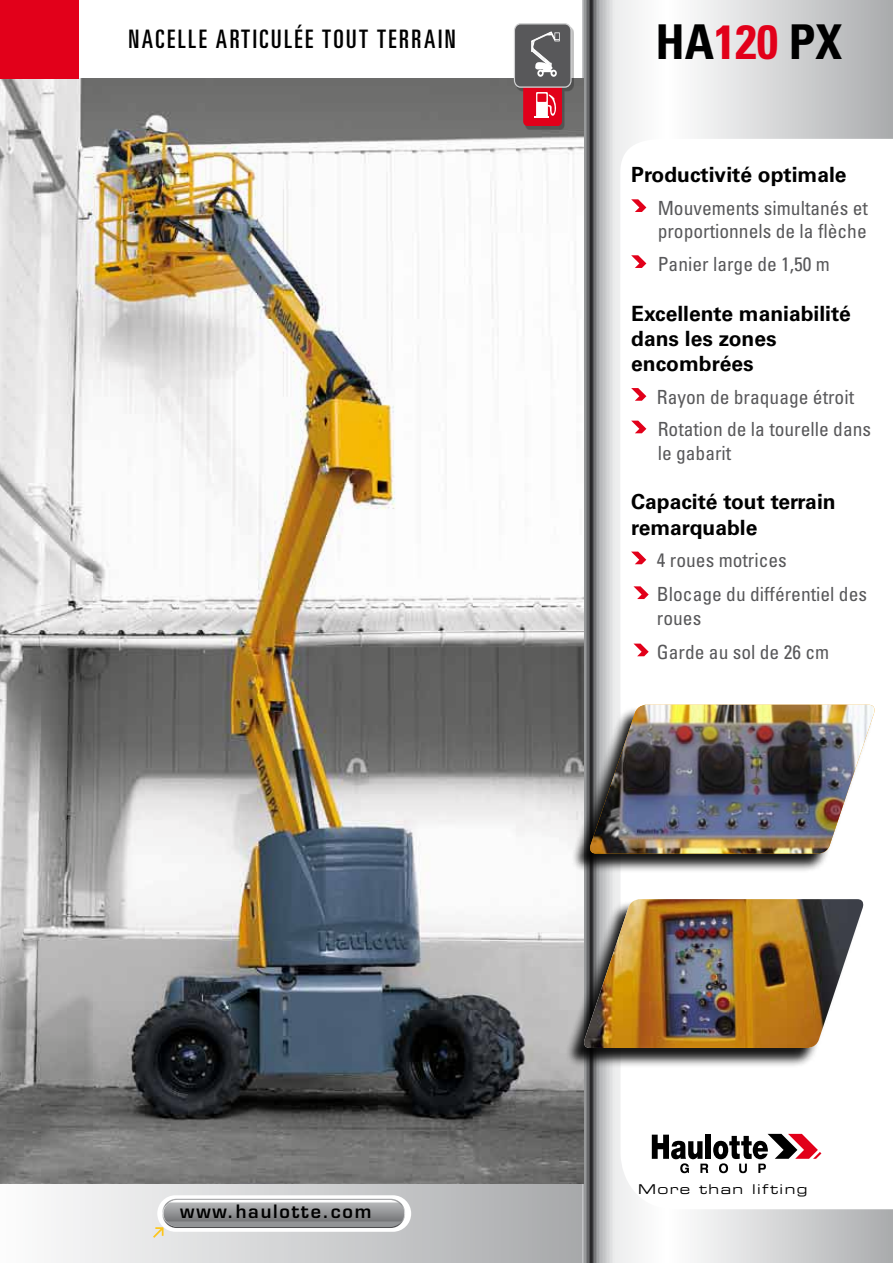
<style>
.page{position:relative;width:893px;height:1263px;background:#fff}
.page>*{position:absolute;margin:0;border:0;box-sizing:border-box;transform-origin:0 0}
.t1{font:700 condensed 48px "Univers";color:#000}
.t2{font:ultra-condensed 25.5px "Univers";letter-spacing:.1em;color:#000}
.t3{font:700 21px/25.2px "Univers";color:#000}
.t4{font:condensed 19.5px/23.4px "Univers";color:#58585a}
.t5{font:600 18px "Eurostile";letter-spacing:.1em;color:#000}
.t6{font:13.5px "Eurostile Extended Two";letter-spacing:.1em;color:#000}
.s1{color:#e2001a}
</style>
<div class="page">
<svg style="left:0;top:1183px;width:582px;height:80px"></svg>
<div style="left:157px;top:1195px;width:254px;height:37px;background:linear-gradient(to right,#fefefe,#fff);border-radius:18px"></div>
<div style="left:162px;top:1199px;width:243px;height:29px;background:#aaabad;border-radius:15px"></div>
<svg style="left:153px;top:1200px;width:251px;height:38px"></svg>
<svg style="left:582px;top:0;width:311px;height:1263px"></svg>
<img style="left:0;top:79px;width:584px;height:1104px">
<div style="left:565px;top:901px;width:297px;height:166px;background:#000;opacity:.91"></div>
<img style="left:582px;top:899px;width:284px;height:149px">
<div style="left:571px;top:706px;width:302px;height:167px;background:#000;opacity:.91"></div>
<img style="left:588px;top:705px;width:289px;height:148px">
<div style="left:516px;top:27px;width:58px;height:103px;background:#000;opacity:.25"></div>
<div style="left:523px;top:83px;width:39px;height:43px;background:#e2001a;border-radius:4px"></div>
<div style="left:514px;top:24px;width:57px;height:63px;background:#58585a;border-radius:6px"></div>
<div style="left:514px;top:23px;width:58px;height:65px;border:1px solid #d0d1d2;border-radius:6px"></div>
<svg style="left:535px;top:92px;width:21px;height:25px"></svg>
<svg style="left:531px;top:31px;width:29px;height:46px"></svg>
<svg style="left:633px;top:644px;width:16px;height:12px"></svg>
<svg style="left:633px;top:586px;width:16px;height:13px"></svg>
<svg style="left:631px;top:552px;width:15px;height:12px"></svg>
<svg style="left:631px;top:421px;width:15px;height:12px"></svg>
<svg style="left:631px;top:388px;width:15px;height:13px"></svg>
<svg style="left:631px;top:255px;width:15px;height:13px"></svg>
<svg style="left:631px;top:199px;width:15px;height:13px"></svg>
<div style="left:0;top:0;width:79px;height:79px;background:#e2001a"></div>
<h2 class="t2" style="left:128px;top:25px;width:329px">NACELLE ARTICULÉE TOUT TERRAIN</h2>
<h1 class="t1" style="left:655px;top:13px;width:188px">HA<span class="s1">120</span> PX</h1>
<p class="t3" style="left:631px;top:162px;width:217px">Productivité optimale</p>
<p class="t4" style="left:658px;top:196px;width:212px">Mouvements simultanés et proportionnels de la flèche</p>
<p class="t4" style="left:658px;top:252px;width:174px">Panier large de 1,50 m</p>
<p class="t3" style="left:631px;top:301px;width:221px">Excellente maniabilité dans les zones encombrées</p>
<p class="t4" style="left:657px;top:385px;width:199px">Rayon de braquage étroit</p>
<p class="t4" style="left:658px;top:417px;width:215px">Rotation de la tourelle dans le gabarit</p>
<p class="t3" style="left:631px;top:489px;width:206px">Capacité tout terrain remarquable</p>
<p class="t4" style="left:657px;top:548px;width:131px">4 roues motrices</p>
<p class="t4" style="left:657px;top:582px;width:212px">Blocage du différentiel des roues</p>
<p class="t4" style="left:657px;top:640px;width:174px">Garde au sol de 26 cm</p>
<p class="t5" style="left:180px;top:1200px;width:193px">www.haulotte.com</p>
<p class="t6" style="left:638px;top:1180px;width:171px">More than lifting</p>
</div>
